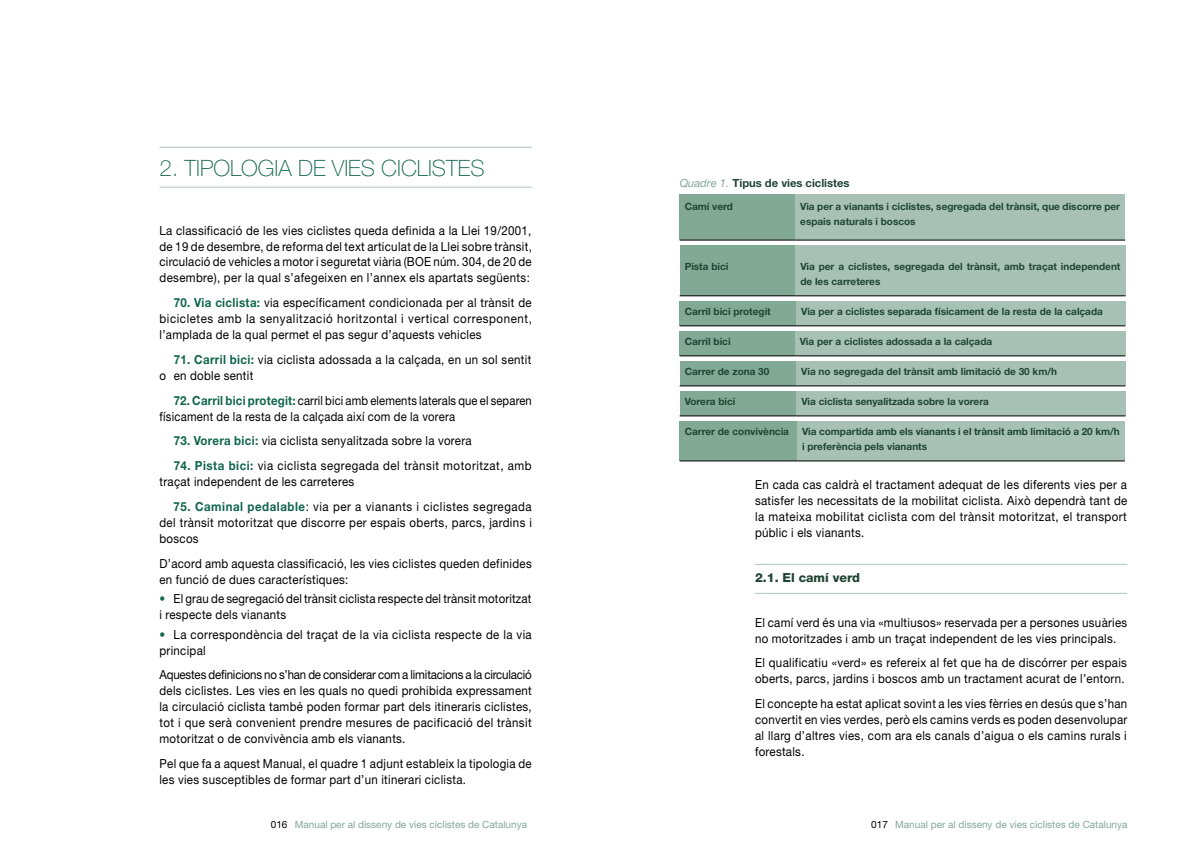
<style>
.page{position:relative;width:1191px;height:851px;background:#fff}
.page>*{position:absolute;margin:0;border:0;box-sizing:border-box;transform-origin:0 0}
.t1{font:100 22.5px "Helvetica Neue LT";color:#0f654b}
.t2{font:12.5px/16px "Helvetica Neue LT";letter-spacing:.025em;color:#000;scale:.92 1}
.t3{font:12.5px/16px "Helvetica Neue LT";letter-spacing:.025em;color:#000;scale:.9 1}
.t4{font:12.5px/16px "Helvetica Neue LT";letter-spacing:.045em;color:#000;scale:.92 1}
.t5{font:800 12.5px "Helvetica Neue LT";color:#204433}
.t6{font:700 11.25px "Helvetica Neue LT";color:#204433}
.t7{font:700 10px/15px "Helvetica Neue LT";color:#204433}
.t8{font:10px "Helvetica Neue LT";color:#82a996}
.s1{font-weight:700;color:#0f654b}
.s2{color:#0f654b}
.s3{font-weight:400;font-style:italic;color:#82a996}
.s4{color:#000}
</style>
<div class="page">
<hr style="left:159px;top:147px;width:372px;height:1px;background:#aac8be">
<hr style="left:159px;top:187px;width:372px;height:1px;background:#aac8be">
<svg style="left:679px;top:240px;width:446px;height:211px"></svg>
<hr style="left:755px;top:564px;width:372px;height:1px;background:#aac8be">
<hr style="left:755px;top:593px;width:372px;height:1px;background:#aac8be">
<div style="left:679px;top:194px;width:116px;height:46px;background:#82a996"></div>
<div style="left:795px;top:194px;width:330px;height:46px;background:#a7c2b4"></div>
<hr style="left:795px;top:239px;width:330px;height:1px;background:#000">
<hr style="left:679px;top:239px;width:116px;height:1px;background:#000">
<div style="left:679px;top:245px;width:116px;height:51px;background:#82a996"></div>
<div style="left:795px;top:245px;width:330px;height:51px;background:#a7c2b4"></div>
<hr style="left:795px;top:295px;width:330px;height:1px;background:#000">
<hr style="left:679px;top:295px;width:116px;height:1px;background:#000">
<div style="left:679px;top:301px;width:117px;height:25px;background:#82a996"></div>
<div style="left:796px;top:301px;width:329px;height:25px;background:#a7c2b4"></div>
<hr style="left:679px;top:325px;width:117px;height:1px;background:#000">
<hr style="left:796px;top:325px;width:329px;height:1px;background:#000">
<div style="left:679px;top:331px;width:116px;height:25px;background:#82a996"></div>
<div style="left:795px;top:331px;width:330px;height:25px;background:#a7c2b4"></div>
<hr style="left:679px;top:355px;width:116px;height:1px;background:#000">
<hr style="left:795px;top:355px;width:330px;height:1px;background:#000">
<div style="left:679px;top:361px;width:117px;height:25px;background:#82a996"></div>
<div style="left:796px;top:361px;width:329px;height:25px;background:#a7c2b4"></div>
<hr style="left:679px;top:385px;width:117px;height:1px;background:#000">
<hr style="left:796px;top:385px;width:329px;height:1px;background:#000">
<div style="left:679px;top:391px;width:117px;height:25px;background:#82a996"></div>
<div style="left:796px;top:391px;width:329px;height:25px;background:#a7c2b4"></div>
<hr style="left:679px;top:415px;width:117px;height:1px;background:#000">
<hr style="left:796px;top:415px;width:329px;height:1px;background:#000">
<div style="left:679px;top:421px;width:118px;height:40px;background:#82a996"></div>
<div style="left:797px;top:421px;width:327px;height:40px;background:#a7c2b4"></div>
<hr style="left:679px;top:460px;width:118px;height:1px;background:#000">
<hr style="left:797px;top:460px;width:327px;height:1px;background:#000">
<h1 class="t1" style="left:159px;top:155px;width:326px">2. TIPOLOGIA DE VIES CICLISTES</h1>
<p class="t2" style="left:159px;top:222px;width:406px;text-align:justify">La classificació de les vies ciclistes queda definida a la Llei 19/2001, de 19 de desembre, de reforma del text articulat de la Llei sobre trànsit, circulació de vehicles a motor i seguretat viària (BOE núm. 304, de 20 de desembre), per la qual s’afegeixen en l’annex els apartats següents:</p>
<p class="t2" style="left:159px;top:294px;width:406px;text-align:justify;text-indent:14px"><span class="s1">70. Via ciclista:</span> via específicament condicionada per al trànsit de bicicletes amb la senyalització horitzontal i vertical corresponent, l’amplada de la qual permet el pas segur d’aquests vehicles</p>
<p class="t2" style="left:159px;top:351px;width:406px;text-indent:14px"><span class="s1">71. Carril bici:</span> via ciclista adossada a la calçada, en un sol sentit o en doble sentit</p>
<p class="t3" style="left:159px;top:392px;width:415px;text-indent:14px"><span class="s1">72. Carril bici protegit:</span> carril bici amb elements laterals que el separen físicament de la resta de la calçada així com de la vorera</p>
<p class="t2" style="left:174px;top:433px;width:325px"><span class="s1">73. Vorera bici:</span> via ciclista senyalitzada sobre la vorera</p>
<p class="t4" style="left:159px;top:457px;width:406px;text-indent:14px"><span class="s1">74. Pista bici:</span> via ciclista segregada del trànsit motoritzat, amb traçat independent de les carreteres</p>
<p class="t2" style="left:159px;top:498px;width:406px;text-align:justify;text-indent:14px"><span class="s1">75. Caminal pedalable</span>: via per a vianants i ciclistes segregada del trànsit motoritzat que discorre per espais oberts, parcs, jardins i boscos</p>
<p class="t2" style="left:159px;top:555px;width:406px">D’acord amb aquesta classificació, les vies ciclistes queden definides en funció de dues característiques:</p>
<p class="t2" style="left:159px;top:590px;width:406px"><span class="s2">•</span> El grau de segregació del trànsit ciclista respecte del trànsit motoritzat i respecte dels vianants</p>
<p class="t2" style="left:159px;top:626px;width:406px"><span class="s2">•</span> La correspondència del traçat de la via ciclista respecte de la via principal</p>
<p class="t2" style="left:159px;top:666px;width:406px;text-align:justify">Aquestes definicions no s’han de considerar com a limitacions a la circulació dels ciclistes. Les vies en les quals no quedi prohibida expressament la circulació ciclista també poden formar part dels itineraris ciclistes, tot i que serà convenient prendre mesures de pacificació del trànsit motoritzat o de convivència amb els vianants.</p>
<p class="t2" style="left:159px;top:755px;width:406px">Pel que fa a aquest Manual, el quadre 1 adjunt estableix la tipologia de les vies susceptibles de formar part d’un itinerari ciclista.</p>
<p class="t6" style="left:679px;top:176px;width:171px"><span class="s3">Quadre 1.</span> Tipus de vies ciclistes</p>
<p class="t7" style="left:684px;top:199px;width:50px">Camí verd</p>
<p class="t7" style="left:800px;top:199px;width:321px">Via per a vianants i ciclistes, segregada del trànsit, que discorre per espais naturals i boscos</p>
<p class="t7" style="left:684px;top:259px;width:45px">Pista bici</p>
<p class="t7" style="left:800px;top:259px;width:321px">Via per a ciclistes, segregada del trànsit, amb traçat independent de les carreteres</p>
<p class="t7" style="left:684px;top:304px;width:88px">Carril bici protegit</p>
<p class="t7" style="left:801px;top:304px;width:303px">Via per a ciclistes separada físicament de la resta de la calçada</p>
<p class="t7" style="left:684px;top:334px;width:47px">Carril bici</p>
<p class="t7" style="left:800px;top:334px;width:194px">Via per a ciclistes adossada a la calçada</p>
<p class="t7" style="left:684px;top:364px;width:86px">Carrer de zona 30</p>
<p class="t7" style="left:801px;top:364px;width:257px">Via no segregada del trànsit amb limitació de 30 km/h</p>
<p class="t7" style="left:684px;top:394px;width:52px">Vorera bici</p>
<p class="t7" style="left:801px;top:394px;width:189px">Via ciclista senyalitzada sobre la vorera</p>
<p class="t7" style="left:684px;top:424px;width:106px">Carrer de convivència</p>
<p class="t7" style="left:802px;top:424px;width:319px">Via compartida amb els vianants i el trànsit amb limitació a 20 km/h i preferència pels vianants</p>
<p class="t2" style="left:755px;top:476px;width:406px;text-align:justify">En cada cas caldrà el tractament adequat de les diferents vies per a satisfer les necessitats de la mobilitat ciclista. Això dependrà tant de la mateixa mobilitat ciclista com del trànsit motoritzat, el transport públic i els vianants.</p>
<p class="t5" style="left:755px;top:570px;width:107px">2.1. El camí verd</p>
<p class="t2" style="left:755px;top:614px;width:406px">El camí verd és una via «multiusos» reservada per a persones usuàries no motoritzades i amb un traçat independent de les vies principals.</p>
<p class="t2" style="left:755px;top:654px;width:406px">El qualificatiu «verd» es refereix al fet que ha de discórrer per espais oberts, parcs, jardins i boscos amb un tractament acurat de l’entorn.</p>
<p class="t2" style="left:755px;top:695px;width:406px;text-align:justify">El concepte ha estat aplicat sovint a les vies fèrries en desús que s’han convertit en vies verdes, però els camins verds es poden desenvolupar al llarg d’altres vies, com ara els canals d’aigua o els camins rurals i forestals.</p>
<p class="t8" style="left:271px;top:818px;width:258px"><span class="s4">016</span> Manual per al disseny de vies ciclistes de Catalunya</p>
<p class="t8" style="left:871px;top:818px;width:258px"><span class="s4">017</span> Manual per al disseny de vies ciclistes de Catalunya</p>
</div>
